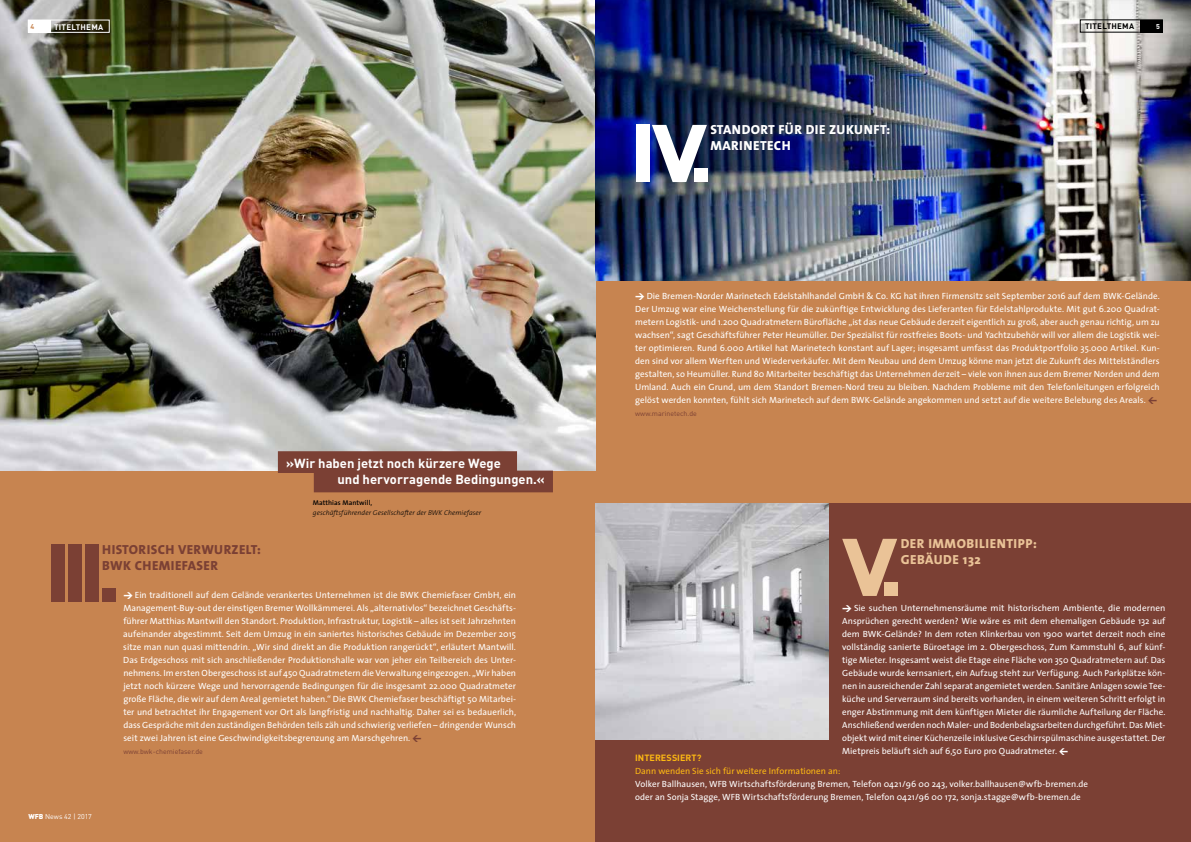
<style>
.page{position:relative;width:1191px;height:842px;background:#c78450}
.page>*{position:absolute;margin:0;border:0;box-sizing:border-box;transform-origin:0 0}
.t1{font:800 13.2px/15.6px "The Sans";letter-spacing:.03em;color:#7b4034}
.t2{font:800 13.2px/15.6px "The Sans";letter-spacing:.03em;color:#fff}
.t3{font:800 13.2px/15.6px "The Sans";letter-spacing:.04em;color:#eac397}
.t4{font:700 13px/16px "DIN";color:#fff}
.t5{font:9px/13px "The Sans";letter-spacing:.005em;color:#fff;text-align:justify}
.t6{font:9px "The Sans";letter-spacing:.005em;color:#fdb913}
.t7{font:700 9px "DIN";letter-spacing:.005em;color:#fdb913}
.t8{font:700 8px "DIN";color:#000}
.t9{font:700 8px "DIN";color:#fff}
.t10{font:italic 300 7px "The Sans";letter-spacing:.01em;color:#000}
.t11{font:7px "DIN";color:#7b4034}
.t12{font:600 7px "The Sans";letter-spacing:.01em;color:#000}
.t13{font:7px "DIN";color:#fff}
.t14{font:900 7px "DIN";color:#fff}
.t15{font:700 7px "DIN";color:#fff}
.t16{font:700 7px "DIN";color:#c78450}
.s1{font-family:"DIN Black Expert"}
.s2{font-family:"DIN Black Expert";color:#7b4034}
</style>
<div class="page">
<div style="left:595px;top:503px;width:596px;height:339px;background:#7b4034"></div>
<img style="left:0;top:0;width:595px;height:470px">
<img style="left:595px;top:0;width:596px;height:280px">
<img style="left:595px;top:503px;width:234px;height:236px">
<svg style="left:278px;top:451px;width:275px;height:41px;background:#854e40"></svg>
<div style="left:1140px;top:20px;width:22px;height:12px;background:#000"></div>
<div style="left:28px;top:20px;width:23px;height:12px;background:#fff"></div>
<div style="left:28px;top:20px;width:81px;height:13px;border:1px solid #fff"></div>
<div style="left:85px;top:544px;width:14px;height:57px;background:#7b4034"></div>
<div style="left:68px;top:544px;width:14px;height:57px;background:#7b4034"></div>
<div style="left:51px;top:544px;width:14px;height:57px;background:#7b4034"></div>
<div style="left:102px;top:588px;width:13px;height:13px;background:#7b4034"></div>
<svg style="left:652px;top:125px;width:55px;height:57px;background:#8a91a7"></svg>
<div style="left:636px;top:125px;width:14px;height:57px;background:#fff"></div>
<div style="left:694px;top:168px;width:13px;height:14px;background:#fff"></div>
<svg style="left:842px;top:539px;width:55px;height:57px"></svg>
<div style="left:884px;top:582px;width:14px;height:14px;background:#eac397"></div>
<p class="t16" style="left:31px;top:22px;width:5px">4</p>
<p class="t9" style="left:54px;top:21px;width:6px">TITE</p>
<p class="t9" style="left:71px;top:21px;width:11px">LTHE</p>
<p class="t9" style="left:91px;top:21px;width:13px">MA</p>
<h2 class="t4" style="left:337px;top:454px;width:209px;text-indent:-51px">»Wir haben jetzt noch kürzere Wege<br>und hervorragende Bedingungen.«</h2>
<h1 class="t1" style="left:102px;top:541px;width:160px">HISTORISCH VERWURZELT:<br>BWK CH EMIEFASER</h1>
<p class="t12" style="left:313px;top:497px;width:61px">Matthias Mantwill,</p>
<p class="t10" style="left:313px;top:506px;width:170px">geschäftsführender Gesellschafter der BWK Chemiefaser</p>
<p class="t5" style="left:123px;top:588px;width:394px"><span class="s1">W</span> Ein traditionell auf dem Gelände verankertes Unternehmen ist die BWK Chemiefaser GmbH, ein Management-Buy-out der einstigen Bremer Wollkämmerei. Als „alternativlos“ bezeichnet Geschäfts&shy;führer Matthias Mantwill den Standort. Produktion, Infrastruktur, Logistik – alles ist seit Jahrzehnten aufeinander abgestimmt. Seit dem Umzug in ein saniertes historisches Gebäude im Dezember 2015 sitze man nun quasi mittendrin. „Wir sind direkt an die Produktion rangerückt“, erläutert Mantwill.<br>Das Erdgeschoss mit sich anschließender Produktionshalle war von jeher ein Teilbereich des Unter&shy;nehmens. Im ersten Obergeschoss ist auf 450 Quadratmetern die Verwaltung eingezogen. „Wir haben jetzt noch kürzere Wege und hervorragende Bedingungen für die insgesamt 22.000 Quadratmeter große Fläche, die wir auf dem Areal gemietet haben.“ Die BWK Chemiefaser beschäftigt 50 Mitarbei&shy;ter und betrachtet ihr Engagement vor Ort als langfristig und nachhaltig. Daher sei es bedauerlich, dass Gespräche mit den zuständigen Behörden teils zäh und schwierig verliefen – dringender Wunsch seit zwei Jahren ist eine Geschwindigkeitsbegrenzung am Marschgehren. <span class="s2">V</span></p>
<p class="t11" style="left:123px;top:747px;width:81px">www.bwk-chemiefaser.de</p>
<p class="t14" style="left:28px;top:812px;width:6px">wfb</p>
<p class="t13" style="left:45px;top:812px;width:48px">News 42 | 2017</p>
<h1 class="t2" style="left:710px;top:122px;width:181px">STANDORT FÜR DIE ZUKUNFT:<br>MARINETECH</h1>
<p class="t8" style="left:1085px;top:21px;width:6px">TITE</p>
<p class="t8" style="left:1102px;top:21px;width:11px">LTHE</p>
<p class="t8" style="left:1122px;top:21px;width:13px">MA</p>
<p class="t15" style="left:1156px;top:22px;width:5px">5</p>
<p class="t5" style="left:635px;top:289px;width:526px"><span class="s1">W</span> Die Bremen-Norder Marinetech Edelstahlhandel GmbH &amp; Co. KG hat ihren Firmensitz seit September 2016 auf dem BWK-Gelände.<br>Der Umzug war eine Weichenstellung für die zukünftige Entwicklung des Lieferanten für Edelstahlprodukte. Mit gut 6.200 Quadrat&shy;metern Logistik- und 1.200 Quadratmetern Bürofläche „ist das neue Gebäude derzeit eigentlich zu groß, aber auch genau richtig, um zu wachsen“, sagt Geschäftsführer Peter Heumüller. Der Spezialist für rostfreies Boots- und Yachtzubehör will vor allem die Logistik wei&shy;ter optimieren. Rund 6.000 Artikel hat Marinetech konstant auf Lager; insgesamt umfasst das Produktportfolio 35.000 Artikel. Kun&shy;den sind vor allem Werften und Wiederverkäufer. Mit dem Neubau und dem Umzug könne man jetzt die Zukunft des Mittelständlers gestalten, so Heumüller. Rund 80 Mitarbeiter beschäftigt das Unternehmen derzeit – viele von ihnen aus dem Bremer Norden und dem Umland. Auch ein Grund, um dem Standort Bremen-Nord treu zu bleiben. Nachdem Probleme mit den Telefonleitungen erfolgreich gelöst werden konnten, fühlt sich Marinetech auf dem BWK-Gelände angekommen und setzt auf die weitere Belebung des Areals. <span class="s2">V</span></p>
<p class="t11" style="left:635px;top:409px;width:63px">www.marinetech.de</p>
<h1 class="t3" style="left:900px;top:536px;width:138px">DER IMMOBI LIENTIPP:<br>GEBÄUDE 132</h1>
<p class="t5" style="left:842px;top:601px;width:325px"><span class="s1">W</span> Sie suchen Unternehmensräume mit historischem Ambiente, die modernen Ansprüchen gerecht werden? Wie wäre es mit dem ehemaligen Gebäude 132 auf dem BWK-Gelände? In dem roten Klinkerbau von 1900 wartet derzeit noch eine vollständig sanierte Büroetage im 2. Obergeschoss, Zum Kammstuhl 6, auf künf&shy;tige Mieter. Insgesamt weist die Etage eine Fläche von 350 Quadratmetern auf. Das Gebäude wurde kernsaniert, ein Aufzug steht zur Verfügung. Auch Parkplätze kön&shy;nen in ausreichender Zahl separat angemietet werden. Sanitäre Anlagen sowie Tee&shy;küche und Serverraum sind bereits vorhanden, in einem weiteren Schritt erfolgt in enger Abstimmung mit dem künftigen Mieter die räumliche Aufteilung der Fläche.<br>Anschließend werden noch Maler- und Bodenbelagsarbeiten durchgeführt. Das Miet&shy;objekt wird mit einer Küchenzeile inklusive Geschirrspülmaschine ausgestattet. Der Mietpreis beläuft sich auf 6,50 Euro pro Quadratmeter. <span class="s1">V</span></p>
<p class="t7" style="left:635px;top:751px;width:68px">Interessiert?</p>
<p class="t6" style="left:635px;top:763px;width:207px">Dann wenden Sie sich für weitere Informationen an:</p>
<p class="t5" style="left:635px;top:777px;width:454px">Volker Ballhausen, WFB Wirtschaftsförderung Bremen, Telefon 0421/96 00 243, volker.ballhausen@wfb-bremen.de oder an Sonja Stagge, WFB Wirtschaftsförderung Bremen, Telefon 0421/96 00 172, sonja.stagge@wfb-bremen.de</p>
</div>
